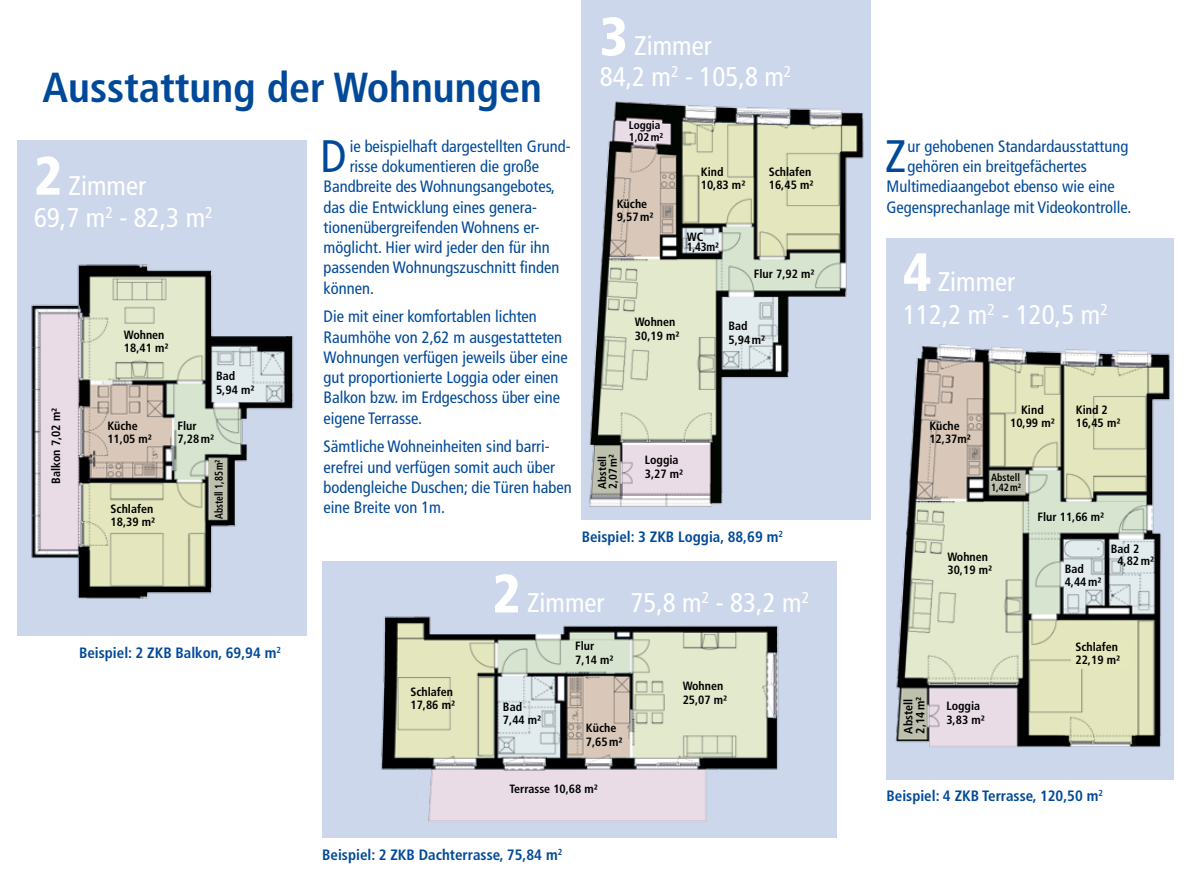
<style>
.page{position:relative;width:1191px;height:893px;background:#fff}
.page>*{position:absolute;margin:0;border:0;box-sizing:border-box;transform-origin:0 0}
.t1{font:condensed 45.45px "Frutiger";color:#004999}
.t2{font:700 condensed 42px "Frutiger";color:#004999}
.t3{font:condensed 27px/32.5px "Frutiger";color:#fff}
.t4{font:condensed 16.5px/20.2px "Frutiger";color:#004999}
.t5{font:700 condensed 15px "Frutiger";color:#004999}
.t6{font:700 condensed 12px/13.5px "Frutiger";color:#000}
.t7{font:700 condensed 11.25px/10.5px "Frutiger";color:#000}
.t8{font:700 condensed 11.25px "Frutiger";color:#000;scale:.85 1}
.t9{font:700 condensed 10.5px/10.5px "Frutiger";color:#000;scale:.94 1}
.s1{font-weight:900;font-size:54px}
</style>
<div class="page">
<div style="left:886px;top:238px;width:288px;height:542px;background:#cdd7ec"></div>
<div style="left:581px;top:0;width:290px;height:520px;background:#cdd7ec"></div>
<div style="left:17px;top:140px;width:289px;height:496px;background:#cdd7ec"></div>
<div style="left:322px;top:561px;width:514px;height:277px;background:#cdd7ec"></div>
<img style="left:895px;top:344px;width:275px;height:403px">
<img style="left:31px;top:264px;width:263px;height:335px">
<img style="left:381px;top:616px;width:398px;height:205px">
<img style="left:589px;top:101px;width:275px;height:406px">
<div style="left:1071px;top:642px;width:58px;height:26px;background:#e5e7bc"></div>
<h2 class="t2" style="left:43px;top:62px;width:501px">Ausstattung der Wohnungen</h2>
<h3 class="t3" style="left:34px;top:169px;width:180px"><span class="s1">2</span> Zimmer<br>69,7 m<sup>2</sup> - 82,3 m<sup>2</sup></h3>
<p class="t6" style="left:49px;top:484px;width:77px;rotate:-90deg">Balkon 7,02 m²</p>
<p class="t6" style="left:124px;top:328px;width:46px">Wohnen<br>18,41 m²</p>
<p class="t6" style="left:216px;top:369px;width:40px">Bad<br>5,94 m²</p>
<p class="t6" style="left:107px;top:419px;width:46px">Küche<br>11,05 m²</p>
<p class="t6" style="left:111px;top:502px;width:46px">Schlafen<br>18,39 m²</p>
<p class="t6" style="left:178px;top:419px;width:38px">Flur<br>7,28m²</p>
<p class="t8" style="left:212px;top:519px;width:72px;rotate:-90deg">Abstell 1,85m²</p>
<h1 class="t1" style="left:320px;top:130px;width:28px">D</h1>
<p class="t4" style="left:350px;top:136px;width:222px">ie beispielhaft dargestellten Grund-</p>
<p class="t4" style="left:350px;top:156px;width:191px">risse dokumentieren die große</p>
<p class="t4" style="left:324px;top:177px;width:233px">Bandbreite des Wohnungsangebotes,</p>
<p class="t4" style="left:324px;top:197px;width:215px">das die Entwicklung eines genera-</p>
<p class="t4" style="left:324px;top:217px;width:218px">tionenübergreifenden Wohnens er-</p>
<p class="t4" style="left:324px;top:237px;width:227px">möglicht. Hier wird jeder den für ihn</p>
<p class="t4" style="left:324px;top:258px;width:237px">passenden Wohnungszuschnitt finden</p>
<p class="t4" style="left:324px;top:278px;width:52px">können.</p>
<p class="t4" style="left:324px;top:307px;width:246px">Die mit einer komfortablen lichten Raumhöhe von 2,62 m ausgestatteten Wohnungen verfügen jeweils über eine gut proportionierte Loggia oder einen Balkon bzw. im Erdgeschoss über eine eigene Terrasse.</p>
<p class="t4" style="left:324px;top:437px;width:250px">Sämtliche Wohneinheiten sind barri&shy;erefrei und verfügen somit auch über bodengleiche Duschen; die Türen haben eine Breite von 1m.</p>
<h3 class="t3" style="left:600px;top:31px;width:193px;line-height:31px"><span class="s1">3</span> Zimmer<br>84,2 m<sup>2</sup> - 105,8 m<sup>2</sup></h3>
<p class="t7" style="left:629px;top:119px;width:36px;line-height:12px">Loggia<br>1,02m²</p>
<p class="t6" style="left:617px;top:197px;width:38px">Küche<br>9,57m²</p>
<p class="t6" style="left:701px;top:165px;width:46px">Kind<br>10,83 m²</p>
<p class="t6" style="left:769px;top:165px;width:46px">Schlafen<br>16,45 m²</p>
<p class="t6" style="left:687px;top:231px;width:33px;line-height:10.5px">WC<br>1,43m²</p>
<p class="t6" style="left:754px;top:267px;width:62px">Flur 7,92 m²</p>
<p class="t6" style="left:635px;top:315px;width:46px">Wohnen<br>30,19 m²</p>
<p class="t6" style="left:728px;top:319px;width:38px">Bad<br>5,94m²</p>
<p class="t7" style="left:597px;top:489px;width:36px;rotate:-90deg">Abstell<br>2,07m²</p>
<p class="t6" style="left:645px;top:453px;width:40px">Loggia<br>3,27 m²</p>
<p class="t5" style="left:581px;top:528px;width:203px">Beispiel: 3 ZKB Loggia, 88,69 m<sup>2</sup></p>
<p class="t5" style="left:79px;top:644px;width:203px">Beispiel: 2 ZKB Balkon, 69,94 m<sup>2</sup></p>
<h3 class="t3" style="left:492px;top:587px;width:318px"><span class="s1">2</span> Zimmer 75,8 m<sup>2</sup> - 83,2 m<sup>2</sup></h3>
<p class="t6" style="left:410px;top:685px;width:46px">Schlafen<br>17,86 m²</p>
<p class="t6" style="left:503px;top:700px;width:40px">Bad<br>7,44 m²</p>
<p class="t6" style="left:575px;top:639px;width:40px">Flur<br>7,14 m²</p>
<p class="t6" style="left:586px;top:721px;width:38px">Küche<br>7,65m²</p>
<p class="t6" style="left:509px;top:782px;width:90px">Terrasse 10,68 m²</p>
<p class="t5" style="left:322px;top:846px;width:241px">Beispiel: 2 ZKB Dachterrasse, 75,84 m<sup>2</sup></p>
<p class="t6" style="left:682px;top:679px;width:46px">Wohnen<br>25,07 m²</p>
<h1 class="t1" style="left:885px;top:130px;width:23px">Z</h1>
<p class="t4" style="left:907px;top:136px;width:222px">ur gehobenen Standardausstattung</p>
<p class="t4" style="left:907px;top:156px;width:181px">gehören ein breitgefächertes</p>
<p class="t4" style="left:886px;top:177px;width:230px">Multimediaangebot ebenso wie eine</p>
<p class="t4" style="left:886px;top:197px;width:246px">Gegensprechanlage mit Videokontrolle.</p>
<h3 class="t3" style="left:903px;top:266px;width:206px"><span class="s1">4</span> Zimmer<br>112,2 m<sup>2</sup> - 120,5 m<sup>2</sup></h3>
<p class="t6" style="left:929px;top:419px;width:43px">Küche<br>12,37m²</p>
<p class="t6" style="left:1010px;top:403px;width:46px;text-align:center">Kind<br>10,99 m²</p>
<p class="t9" style="left:991px;top:472px;width:34px">Abstell<br>1,42m²</p>
<p class="t6" style="left:1075px;top:403px;width:46px">Kind 2<br>16,45 m²</p>
<p class="t6" style="left:1037px;top:510px;width:68px">Flur 11,66 m²</p>
<p class="t6" style="left:947px;top:550px;width:46px">Wohnen<br>30,19 m²</p>
<p class="t6" style="left:902px;top:733px;width:38px;line-height:12px;rotate:-90deg">Abstell<br>2,14m²</p>
<p class="t6" style="left:946px;top:699px;width:40px">Loggia<br>3,83 m²</p>
<p class="t6" style="left:1064px;top:562px;width:38px">Bad<br>4,44m²</p>
<p class="t6" style="left:1117px;top:543px;width:38px;line-height:12px;text-indent:-6px">Bad 2<br>4,82m²</p>
<p class="t6" style="left:1075px;top:640px;width:46px">Schlafen<br>22,19 m²</p>
<p class="t5" style="left:886px;top:787px;width:218px">Beispiel: 4 ZKB Terrasse, 120,50 m<sup>2</sup></p>
</div>
